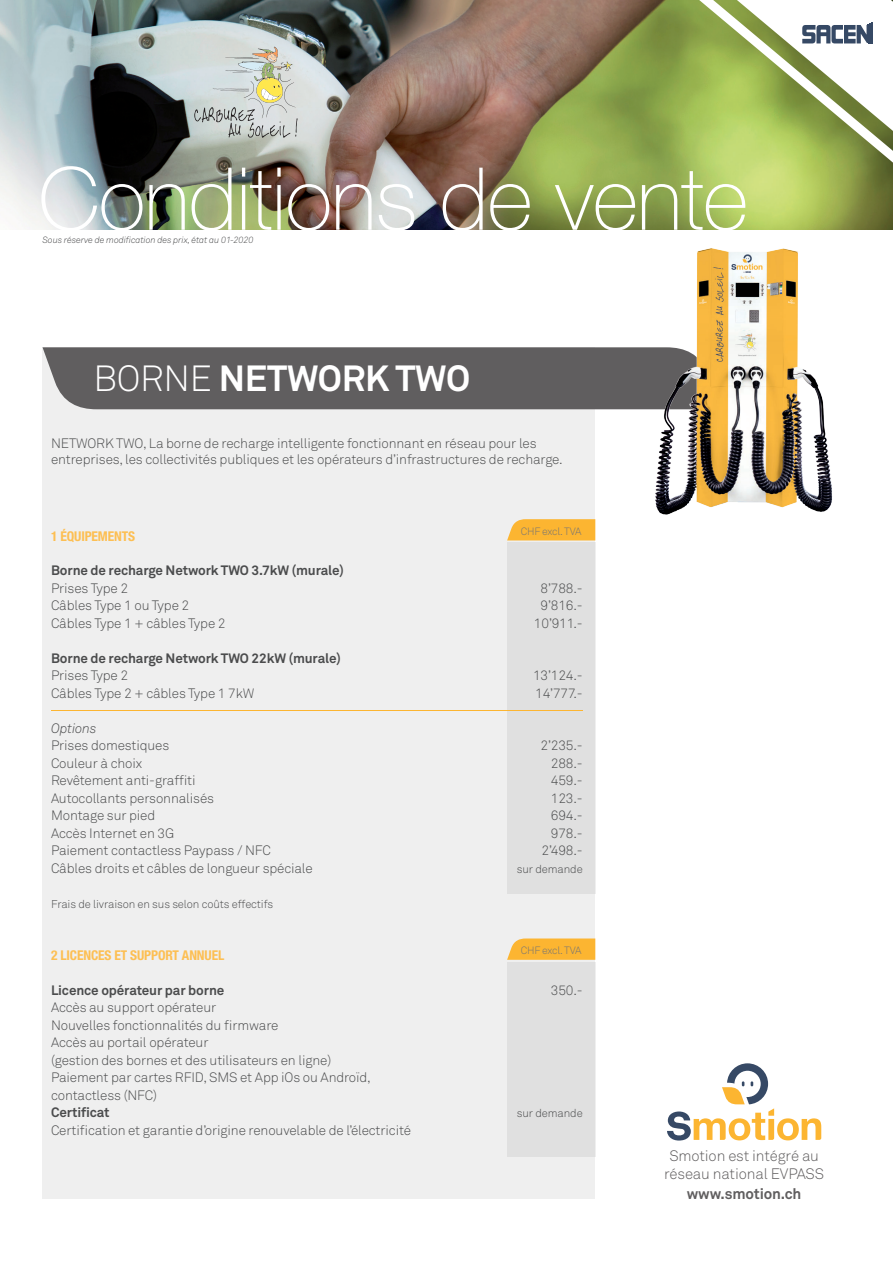
<style>
.page{position:relative;width:893px;height:1263px;background:#fff}
.page>*{position:absolute;margin:0;border:0;box-sizing:border-box;transform-origin:0 0}
.t1{font:100 87px "Helvetica Neue";letter-spacing:-.01em;color:#fff}
.t2{font:700 36px "Akkurat";letter-spacing:-.01em;color:#fff}
.t3{font:300 15px/18.6px "Akkurat";letter-spacing:-.01em;color:#605e5f;text-align:center}
.t4{font:700 15px "Akkurat";letter-spacing:-.01em;color:#605e5f}
.t5{font:300 13.5px/17.4px "Akkurat";letter-spacing:-.01em;color:#4b4c4d}
.t6{font:700 13.5px "Akkurat";letter-spacing:-.01em;color:#4b4c4d}
.t7{font:700 condensed 13.5px "Helvetica Neue";letter-spacing:-.01em;color:#fdbf53}
.t8{font:italic 300 13.5px "Akkurat";letter-spacing:-.01em;color:#4b4c4d}
.t9{font:300 11.25px "Akkurat";letter-spacing:-.01em;color:#4b4c4d}
.t10{font:300 10.5px "Akkurat";letter-spacing:-.02em;color:#747475}
.t11{font:italic 300 9px "Akkurat";letter-spacing:-.01em;color:#4b4c4d}
.s1{font-weight:300}
</style>
<div class="page">
<div style="left:43px;top:347px;width:552px;height:852px;background:#efefef"></div>
<div style="left:43px;top:347px;width:465px;height:62px;background:#605e5f"></div>
<img style="left:655px;top:420px;width:177px;height:95px">
<svg style="left:667px;top:1063px;width:154px;height:77px"></svg>
<img style="left:0;top:0;width:508px;height:230px">
<svg style="left:508px;top:0;width:385px;height:420px"></svg>
<svg style="left:802px;top:22px;width:71px;height:21px"></svg>
<svg style="left:194px;top:47px;width:104px;height:91px;background:#cbcfc7"></svg>
<svg style="left:507px;top:519px;width:88px;height:21px;background:#fbb83d"></svg>
<div style="left:507px;top:543px;width:88px;height:351px;background:#e0e0e0"></div>
<svg style="left:507px;top:938px;width:88px;height:22px;background:#fab940"></svg>
<div style="left:507px;top:962px;width:88px;height:195px;background:#e0e0e0"></div>
<hr style="left:51px;top:710px;width:532px;height:1px;background:#fcb531">
<h1 class="t1" style="left:38px;top:150px;width:711px">Conditions de vente</h1>
<p class="t11" style="left:43px;top:235px;width:213px">Sous réserve de modification des prix, état au 01-2020</p>
<h2 class="t2" style="left:94px;top:356px;width:378px"><span class="s1">BORNE</span> NETWORK TWO</h2>
<p class="t5" style="left:51px;top:435px;width:513px;line-height:16.2px">NETWORK TWO, La borne de recharge intelligente fonctionnant en réseau pour les entreprises, les collectivités publiques et les opérateurs d’infrastructures de recharge.</p>
<p class="t7" style="left:51px;top:527px;width:86px">1 ÉQUIPEMENTS</p>
<p class="t6" style="left:51px;top:562px;width:294px">Borne de recharge Network TWO 3.7kW (murale)</p>
<p class="t5" style="left:51px;top:580px;width:176px">Prises Type 2<br>Câbles Type 1 ou Type 2<br>Câbles Type 1 + câbles Type 2</p>
<p class="t6" style="left:51px;top:650px;width:291px">Borne de recharge Network TWO 22kW (murale)</p>
<p class="t5" style="left:51px;top:667px;width:205px">Prises Type 2<br>Câbles Type 2 + câbles Type 1 7kW</p>
<p class="t8" style="left:51px;top:720px;width:47px">Options</p>
<p class="t5" style="left:51px;top:737px;width:263px">Prises domestiques<br>Couleur à choix<br>Revêtement anti-graffiti<br>Autocollants personnalisés<br>Montage sur pied<br>Accès Internet en 3G<br>Paiement contactless Paypass / NFC<br>Câbles droits et câbles de longueur spéciale</p>
<p class="t9" style="left:51px;top:897px;width:224px">Frais de livraison en sus selon coûts effectifs</p>
<p class="t7" style="left:51px;top:947px;width:175px">2 LICENCES ET SUPPORT ANNUEL</p>
<p class="t6" style="left:51px;top:982px;width:175px">Licence opérateur par borne</p>
<p class="t5" style="left:51px;top:999px;width:321px">Accès au support opérateur<br>Nouvelles fonctionnalités du firmware<br>Accès au portail opérateur<br>(gestion des bornes et des utilisateurs en ligne)<br>Paiement par cartes RFID, SMS et App iOs ou Androïd, contactless (NFC)</p>
<p class="t6" style="left:51px;top:1104px;width:60px">Certificat</p>
<p class="t5" style="left:51px;top:1121px;width:362px">Certification et garantie d’origine renouvelable de l’électricité</p>
<p class="t10" style="left:521px;top:525px;width:62px">CHF excl. TVA</p>
<p class="t5" style="left:534px;top:580px;width:50px;text-align:center">8’788.-<br>9’816.-<br>10’911.-</p>
<p class="t5" style="left:533px;top:667px;width:51px">13’124.-<br>14’777.-</p>
<p class="t5" style="left:541px;top:737px;width:44px;text-align:right">2’235.-<br>288.-<br>459.-<br>123.-<br>694.-<br>978.-<br>2’498.-</p>
<p class="t9" style="left:517px;top:862px;width:67px">sur demande</p>
<p class="t10" style="left:521px;top:944px;width:62px">CHF excl. TVA</p>
<p class="t5" style="left:551px;top:982px;width:33px">350.-</p>
<p class="t9" style="left:517px;top:1107px;width:67px">sur demande</p>
<p class="t3" style="left:664px;top:1146px;width:161px">Smotion est intégré au réseau national EVPASS</p>
<p class="t4" style="left:687px;top:1184px;width:116px">www.smotion.ch</p>
</div>
